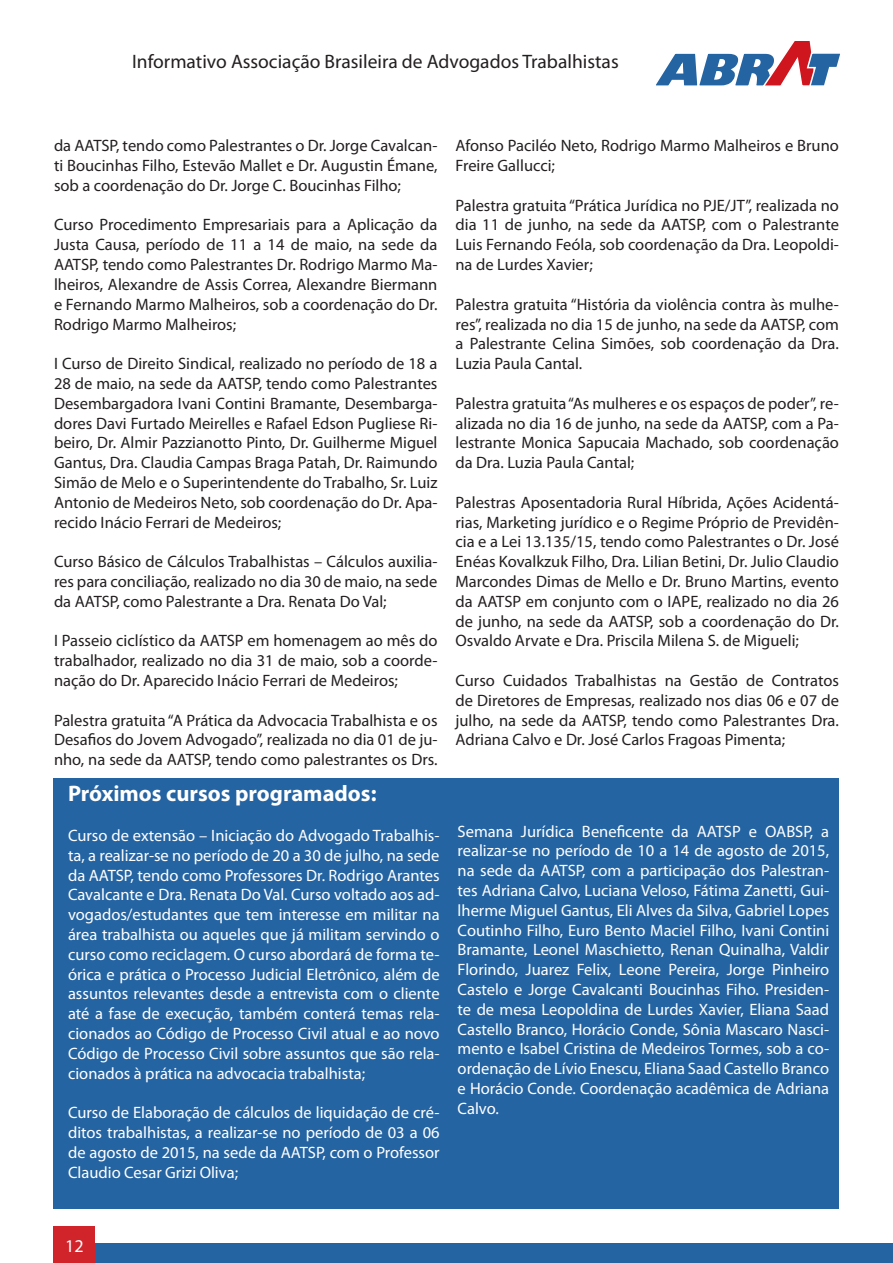
<style>
.page{position:relative;width:893px;height:1263px;background:#fff}
.page>*{position:absolute;margin:0;border:0;box-sizing:border-box;transform-origin:0 0}
.t1{font:700 22.5px "Myriad Pro";color:#fff}
.t2{font:19.5px "Myriad Pro";color:#231f20}
.t3{font:18px "Myriad Pro";color:#fff}
.t4{font:16.5px/19.8px "Myriad Pro";color:#231f20;text-align:justify}
.t5{font:16.5px/19.8px "Myriad Pro";color:#fff;text-align:justify}
</style>
<div class="page">
<svg style="left:656px;top:41px;width:184px;height:45px"></svg>
<div style="left:54px;top:1243px;width:839px;height:20px;background:#2564a3"></div>
<div style="left:54px;top:1226px;width:41px;height:37px;background:#d1232a"></div>
<div style="left:54px;top:778px;width:785px;height:431px;background:#2564a3"></div>
<p class="t2" style="left:132px;top:50px;width:488px">Informativo Associação Brasileira de Advogados Trabalhistas</p>
<p class="t4" style="left:54px;top:136px;width:385px">da AATSP, tendo como Palestrantes o Dr. Jorge Cavalcan&shy;ti Boucinhas Filho, Estevão Mallet e Dr. Augustin Émane, sob a coordenação do Dr. Jorge C. Boucinhas Filho;</p>
<p class="t4" style="left:54px;top:215px;width:385px">Curso Procedimento Empresariais para a Aplicação da Justa Causa, período de 11 a 14 de maio, na sede da AATSP, tendo como Palestrantes Dr. Rodrigo Marmo Ma&shy;lheiros, Alexandre de Assis Correa, Alexandre Biermann e Fernando Marmo Malheiros, sob a coordenação do Dr.<br>Rodrigo Marmo Malheiros;</p>
<p class="t4" style="left:54px;top:353px;width:385px">I Curso de Direito Sindical, realizado no período de 18 a 28 de maio, na sede da AATSP, tendo como Palestrantes Desembargadora Ivani Contini Bramante, Desembarga&shy;dores Davi Furtado Meirelles e Rafael Edson Pugliese Ri&shy;beiro, Dr. Almir Pazzianotto Pinto, Dr. Guilherme Miguel Gantus, Dra. Claudia Campas Braga Patah, Dr. Raimundo Simão de Melo e o Superintendente do Trabalho, Sr. Luiz Antonio de Medeiros Neto, sob coordenação do Dr. Apa&shy;recido Inácio Ferrari de Medeiros;</p>
<p class="t4" style="left:54px;top:551px;width:385px">Curso Básico de Cálculos Trabalhistas – Cálculos auxilia&shy;res para conciliação, realizado no dia 30 de maio, na sede da AATSP, como Palestrante a Dra. Renata Do Val;</p>
<p class="t4" style="left:54px;top:631px;width:385px">I Passeio ciclístico da AATSP em homenagem ao mês do trabalhador, realizado no dia 31 de maio, sob a coorde&shy;nação do Dr. Aparecido Inácio Ferrari de Medeiros;</p>
<p class="t4" style="left:54px;top:710px;width:385px">Palestra gratuita “A Prática da Advocacia Trabalhista e os Desafios do Jovem Advogado”, realizada no dia 01 de ju&shy;nho, na sede da AATSP, tendo como palestrantes os Drs.</p>
<h1 class="t1" style="left:68px;top:779px;width:310px">Próximos cursos programados:</h1>
<p class="t5" style="left:68px;top:825px;width:373px">Curso de extensão – Iniciação do Advogado Trabalhis&shy;ta, a realizar-se no período de 20 a 30 de julho, na sede da AATSP, tendo como Professores Dr. Rodrigo Arantes Cavalcante e Dra. Renata Do Val. Curso voltado aos ad&shy;vogados/estudantes que tem interesse em militar na área trabalhista ou aqueles que já militam servindo o curso como reciclagem. O curso abordará de forma te&shy;órica e prática o Processo Judicial Eletrônico, além de assuntos relevantes desde a entrevista com o cliente até a fase de execução, também conterá temas rela&shy;cionados ao Código de Processo Civil atual e ao novo Código de Processo Civil sobre assuntos que são rela&shy;cionados à prática na advocacia trabalhista;</p>
<p class="t5" style="left:68px;top:1102px;width:373px">Curso de Elaboração de cálculos de liquidação de cré&shy;ditos trabalhistas, a realizar-se no período de 03 a 06 de agosto de 2015, na sede da AATSP, com o Professor Claudio Cesar Grizi Oliva;</p>
<p class="t4" style="left:455px;top:136px;width:385px">Afonso Paciléo Neto, Rodrigo Marmo Malheiros e Bruno<br>Freire Gallucci;</p>
<p class="t4" style="left:455px;top:195px;width:385px">Palestra gratuita “Prática Jurídica no PJE/JT”, realizada no dia 11 de junho, na sede da AATSP, com o Palestrante Luis Fernando Feóla, sob coordenação da Dra. Leopoldi&shy;na de Lurdes Xavier;</p>
<p class="t4" style="left:455px;top:294px;width:385px">Palestra gratuita “História da violência contra às mulhe&shy;res”, realizada no dia 15 de junho, na sede da AATSP, com a Palestrante Celina Simões, sob coordenação da Dra.<br>Luzia Paula Cantal.</p>
<p class="t4" style="left:455px;top:393px;width:385px">Palestra gratuita “As mulheres e os espaços de poder”, re&shy;alizada no dia 16 de junho, na sede da AATSP, com a Pa&shy;lestrante Monica Sapucaia Machado, sob coordenação da Dra. Luzia Paula Cantal;</p>
<p class="t4" style="left:455px;top:492px;width:385px">Palestras Aposentadoria Rural Híbrida, Ações Acidentá&shy;rias, Marketing jurídico e o Regime Próprio de Previdên&shy;cia e a Lei 13.135/15, tendo como Palestrantes o Dr. José Enéas Kovalkzuk Filho, Dra. Lilian Betini, Dr. Julio Claudio Marcondes Dimas de Mello e Dr. Bruno Martins, evento da AATSP em conjunto com o IAPE, realizado no dia 26 de junho, na sede da AATSP, sob a coordenação do Dr.<br>Osvaldo Arvate e Dra. Priscila Milena S. de Migueli;</p>
<p class="t4" style="left:455px;top:670px;width:385px">Curso Cuidados Trabalhistas na Gestão de Contratos de Diretores de Empresas, realizado nos dias 06 e 07 de julho, na sede da AATSP, tendo como Palestrantes Dra.<br>Adriana Calvo e Dr. José Carlos Fragoas Pimenta;</p>
<p class="t5" style="left:458px;top:821px;width:373px">Semana Jurídica Beneficente da AATSP e OABSP, a realizar-se no período de 10 a 14 de agosto de 2015, na sede da AATSP, com a participação dos Palestran&shy;tes Adriana Calvo, Luciana Veloso, Fátima Zanetti, Gui&shy;lherme Miguel Gantus, Eli Alves da Silva, Gabriel Lopes Coutinho Filho, Euro Bento Maciel Filho, Ivani Contini Bramante, Leonel Maschietto, Renan Quinalha, Valdir Florindo, Juarez Felix, Leone Pereira, Jorge Pinheiro Castelo e Jorge Cavalcanti Boucinhas Fiho. Presiden&shy;te de mesa Leopoldina de Lurdes Xavier, Eliana Saad Castello Branco, Horácio Conde, Sônia Mascaro Nasci&shy;mento e Isabel Cristina de Medeiros Tormes, sob a co&shy;ordenação de Lívio Enescu, Eliana Saad Castello Branco e Horácio Conde. Coordenação acadêmica de Adriana Calvo.</p>
<p class="t3" style="left:65px;top:1234px;width:20px">12</p>
</div>
